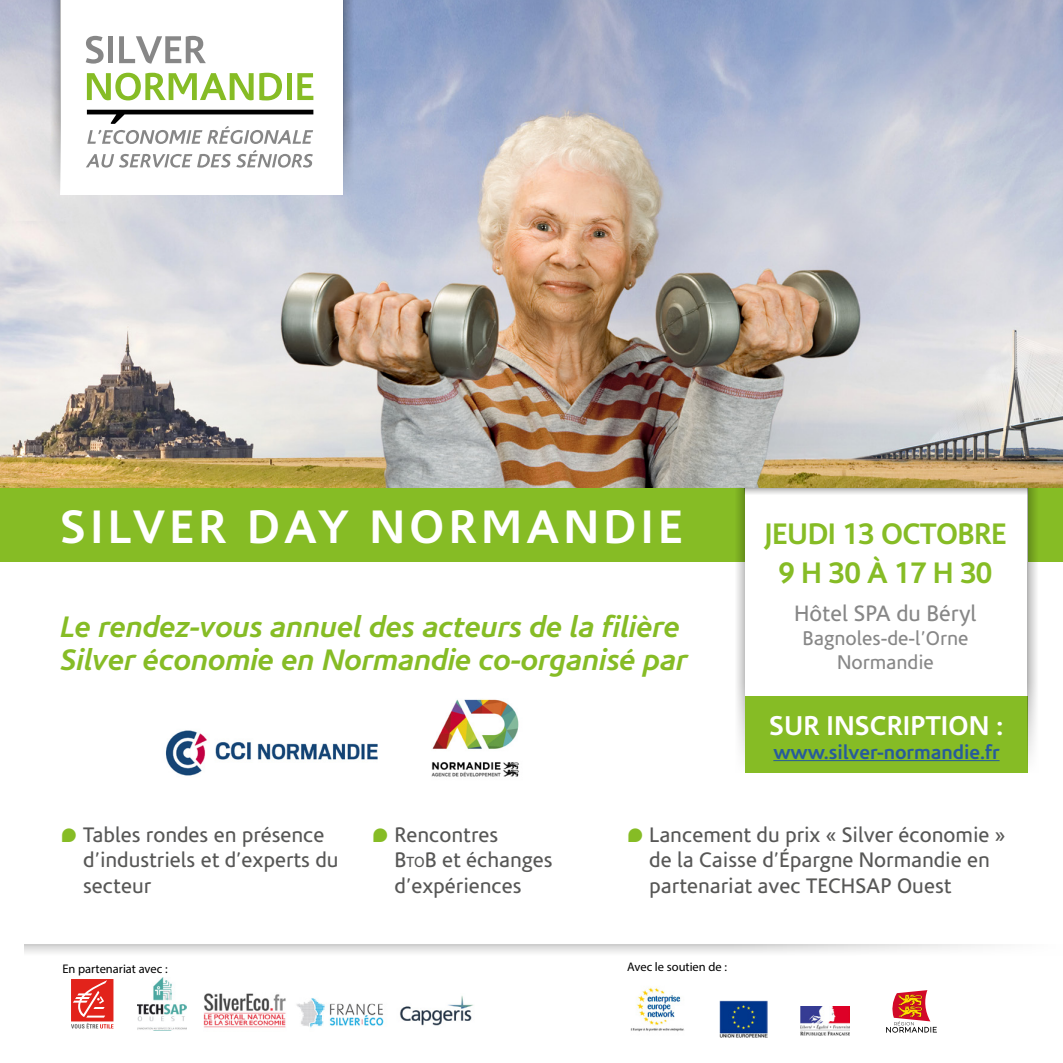
<style>
.page{position:relative;width:1063px;height:1063px;background:#fff}
.page>*{position:absolute;margin:0;border:0;box-sizing:border-box;transform-origin:0 0}
.t1{font:700 47.5px "Corisande";letter-spacing:.09em;color:#fff}
.t2{font:italic 700 30px/33.5px "Corisande";color:#86bc25}
.t3{font:700 30px/39px "Corisande";letter-spacing:-.02em;color:#86bc25;text-align:center}
.t4{font:700 27.5px "Corisande";color:#fff}
.t5{font:22.5px "Corisande";color:#878787}
.t6{font:21.25px/25.5px "Corisande";color:#575756}
.t7{font:20px/24px "Corisande";color:#878787;text-align:center}
.t8{font:700 20px "Corisande";color:#275b9b}
.t9{font:12.5px "Myriad Pro";color:#000}
.s1{font-family:"Speak Up OT";color:#86bc25}
.s2{font-size:14.75px}
</style>
<div class="page">
<img style="left:296px;top:998px;width:88px;height:30px">
<img style="left:0;top:0;width:1063px;height:488px">
<div style="left:60px;top:0;width:283px;height:194px;background:#fff"></div>
<svg style="left:86px;top:36px;width:18px;height:28px"></svg>
<div style="left:108px;top:36px;width:5px;height:27px;background:#878787"></div>
<svg style="left:119px;top:36px;width:87px;height:28px"></svg>
<svg style="left:87px;top:73px;width:195px;height:27px"></svg>
<hr style="left:287px;top:73px;width:4px;height:27px;background:#86bc25">
<svg style="left:297px;top:73px;width:16px;height:27px"></svg>
<svg style="left:86px;top:150px;width:227px;height:18px"></svg>
<svg style="left:87px;top:110px;width:226px;height:34px"></svg>
<svg style="left:343px;top:0;width:11px;height:194px;background:#8898b7"></svg>
<svg style="left:50px;top:0;width:10px;height:194px;background:#c0c1c8"></svg>
<img style="left:137px;top:977px;width:49px;height:53px">
<img style="left:165px;top:730px;width:213px;height:46px">
<div style="left:0;top:488px;width:1063px;height:74px;background:#86bc25"></div>
<div style="left:745px;top:488px;width:283px;height:148px;background:#fff"></div>
<div style="left:745px;top:696px;width:283px;height:76px;background:#86bc25"></div>
<svg style="left:1028px;top:488px;width:9px;height:272px"></svg>
<svg style="left:745px;top:488px;width:283px;height:7px"></svg>
<svg style="left:25px;top:945px;width:970px;height:8px"></svg>
<svg style="left:737px;top:488px;width:8px;height:270px"></svg>
<hr style="left:773px;top:760px;width:227px;height:1px;background:#275b9b">
<img style="left:431px;top:699px;width:88px;height:78px">
<img style="left:203px;top:993px;width:83px;height:35px">
<svg style="left:71px;top:979px;width:42px;height:50px;background:#e55b56"></svg>
<svg style="left:886px;top:990px;width:51px;height:43px"></svg>
<img style="left:719px;top:1001px;width:49px;height:37px">
<img style="left:800px;top:1007px;width:49px;height:28px">
<img style="left:630px;top:987px;width:54px;height:45px">
<img style="left:400px;top:996px;width:73px;height:30px">
<h1 class="t1" style="left:60px;top:500px;width:624px">SILVER DAY NORMANDIE</h1>
<h2 class="t2" style="left:60px;top:610px;width:629px">Le rendez-vous annuel des acteurs de la filière<br>Silver économie en Normandie co-organisé par</h2>
<h2 class="t3" style="left:764px;top:515px;width:244px">JEUDI 13 OCTOBRE<br>9 H 30 À 17 H 30</h2>
<p class="t5" style="left:794px;top:601px;width:184px">Hôtel SPA du Béryl</p>
<p class="t7" style="left:803px;top:626px;width:167px">Bagnoles-de-l’Orne<br>Normandie</p>
<p class="t4" style="left:769px;top:709px;width:236px">SUR INSCRIPTION :</p>
<p class="t8" style="left:773px;top:740px;width:228px">www.silver-normandie.fr</p>
<p class="t6" style="left:83px;top:822px;width:257px;text-indent:-23px"><span class="s1">d</span> Tables rondes en présence d’industriels et d’experts du secteur</p>
<p class="t6" style="left:395px;top:822px;width:160px;text-indent:-23px"><span class="s1">d</span> Rencontres<br>B<span class="s2">to</span>B et échanges d’expériences</p>
<p class="t6" style="left:649px;top:822px;width:358px;text-indent:-23px"><span class="s1">d</span> Lancement du prix « Silver économie » de la Caisse d’Épargne Normandie en partenariat avec TECHSAP Ouest</p>
<p class="t9" style="left:62px;top:961px;width:107px">En partenariat avec :</p>
<p class="t9" style="left:627px;top:959px;width:101px">Avec le soutien de :</p>
</div>
